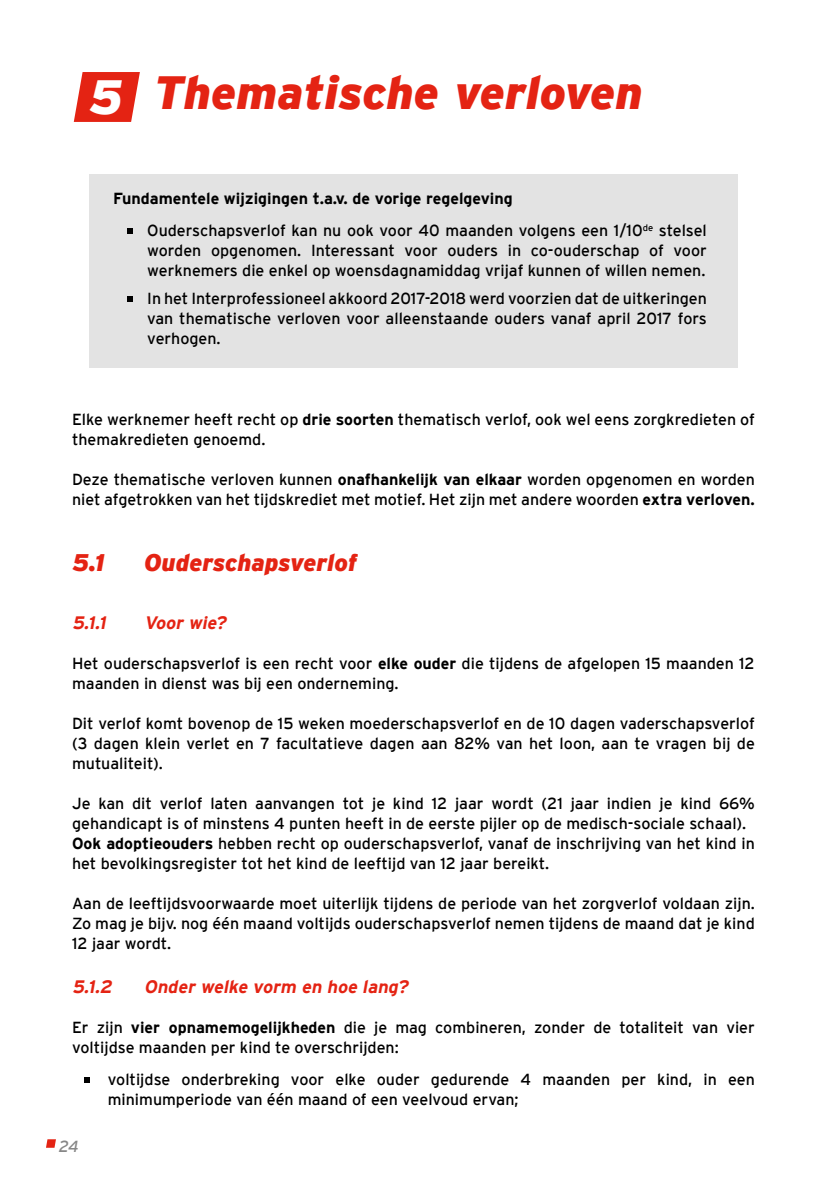
<style>
.page{position:relative;width:840px;height:1191px;background:#fff}
.page>*{position:absolute;margin:0;border:0;box-sizing:border-box;transform-origin:0 0}
.t1{font:italic 900 46.6px "Interstate";color:#e42313}
.t2{font:italic 900 24px "Interstate";color:#e42313}
.t3{font:italic 700 18px "Interstate";color:#e42313}
.t4{font:16px/20px "Interstate";color:#000}
.t5{font:italic 16px "Interstate";color:#878787}
.s1{font-size:48px;color:#fff}
.s2{font-weight:700}
</style>
<div class="page">
<svg style="left:46px;top:1139px;width:10px;height:8px"></svg>
<div style="left:90px;top:174px;width:647px;height:193px;background:#e3e3e3"></div>
<svg style="left:74px;top:72px;width:66px;height:50px;background:#e74032"></svg>
<svg style="left:127px;top:228px;width:6px;height:5px"></svg>
<svg style="left:127px;top:296px;width:6px;height:5px"></svg>
<svg style="left:84px;top:1077px;width:6px;height:5px"></svg>
<h1 class="t1" style="left:89px;top:66px;width:555px"><span class="s1">5</span> Thematische verloven</h1>
<p class="t4" style="left:147px;top:182px;width:560px;line-height:32px;text-indent:-34px"><span class="s2">Fundamentele wijzigingen t.a.v. de vorige regelgeving<br></span>Ouderschapsverlof kan nu ook voor 40 maanden volgens een 1/10<sup>de</sup> stelsel</p>
<p class="t4" style="left:147px;top:240px;width:561px">worden opgenomen. Interessant voor ouders in co-ouderschap of voor werknemers die enkel op woensdagnamiddag vrijaf kunnen of willen nemen.</p>
<p class="t4" style="left:147px;top:288px;width:561px;text-align:justify">In het Interprofessioneel akkoord 2017-2018 werd voorzien dat de uitkeringen van thematische verloven voor alleenstaande ouders vanaf april 2017 fors verhogen.</p>
<p class="t4" style="left:72px;top:409px;width:684px">Elke werknemer heeft recht op <span class="s2">drie soorten</span> thematisch verlof, ook wel eens zorgkredieten of themakredieten genoemd.</p>
<p class="t4" style="left:72px;top:469px;width:684px">Deze thematische verloven kunnen <span class="s2">onafhankelijk van elkaar</span> worden opgenomen en worden niet afgetrokken van het tijdskrediet met motief. Het zijn met andere woorden <span class="s2">extra verloven.</span></p>
<h2 class="t2" style="left:72px;top:549px;width:34px">5.1</h2>
<h2 class="t2" style="left:144px;top:549px;width:214px">Ouderschapsverlof</h2>
<p class="t3" style="left:72px;top:612px;width:39px">5.1.1</p>
<p class="t3" style="left:144px;top:612px;width:87px">Voor wie?</p>
<p class="t4" style="left:72px;top:653px;width:683px">Het ouderschapsverlof is een recht voor <span class="s2">elke ouder</span> die tijdens de afgelopen 15 maanden 12 maanden in dienst was bij een onderneming.</p>
<p class="t4" style="left:72px;top:713px;width:684px;text-align:justify">Dit verlof komt bovenop de 15 weken moederschapsverlof en de 10 dagen vaderschapsverlof (3 dagen klein verlet en 7 facultatieve dagen aan 82% van het loon, aan te vragen bij de mutualiteit).</p>
<p class="t4" style="left:72px;top:793px;width:684px">Je kan dit verlof laten aanvangen tot je kind 12 jaar wordt (21 jaar indien je kind 66% gehandicapt is of minstens 4 punten heeft in de eerste pijler op de medisch-sociale schaal).<br><span class="s2">Ook adoptieouders</span> hebben recht op ouderschapsverlof, vanaf de inschrijving van het kind in het bevolkingsregister tot het kind de leeftijd van 12 jaar bereikt.</p>
<p class="t4" style="left:72px;top:893px;width:684px;text-align:justify">Aan de leeftijdsvoorwaarde moet uiterlijk tijdens de periode van het zorgverlof voldaan zijn.<br>Zo mag je bijv. nog één maand voltijds ouderschapsverlof nemen tijdens de maand dat je kind 12 jaar wordt.</p>
<p class="t3" style="left:72px;top:976px;width:45px">5.1.2</p>
<p class="t3" style="left:144px;top:976px;width:269px">Onder welke vorm en hoe lang?</p>
<p class="t4" style="left:72px;top:1017px;width:684px">Er zijn <span class="s2">vier opnamemogelijkheden</span> die je mag combineren, zonder de totaliteit van vier voltijdse maanden per kind te overschrijden:</p>
<p class="t4" style="left:108px;top:1069px;width:648px">voltijdse onderbreking voor elke ouder gedurende 4 maanden per kind, in een minimumperiode van één maand of een veelvoud ervan;</p>
<p class="t5" style="left:59px;top:1137px;width:21px">24</p>
</div>
